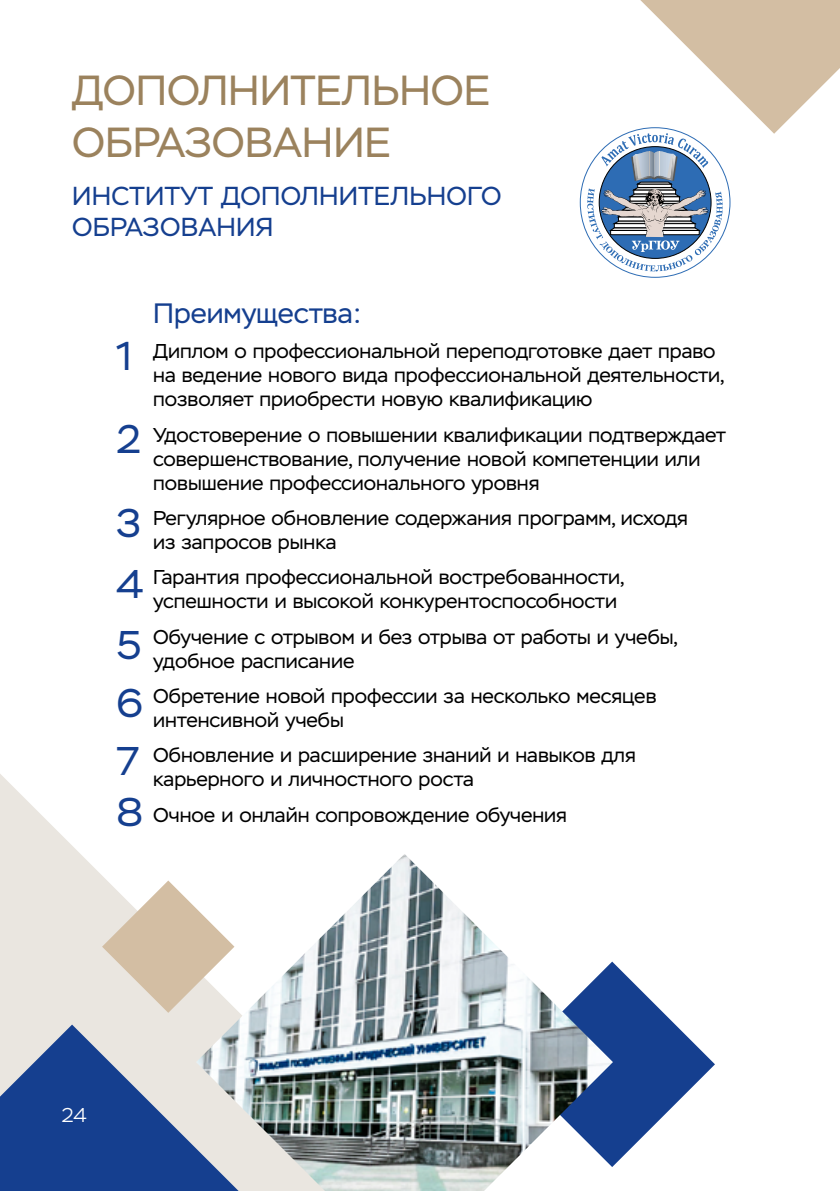
<style>
.page{position:relative;width:840px;height:1191px;background:#fff}
.page>*{position:absolute;margin:0;border:0;box-sizing:border-box;transform-origin:0 0}
.t1{font:42px/52px "Stem";color:#9b825d}
.t2{font:40px/83.4px "Stem";color:#153f8f}
.t3{font:28px "Stem";color:#153f8f}
.t4{font:26px/31.2px "Stem";letter-spacing:.01em;color:#153f8f}
.t5{font:20px/24px "Stem";color:#000}
.t6{font:300 20px "Stem";color:#fff}
</style>
<div class="page">
<svg style="left:0;top:774px;width:196px;height:250px;fill:#eae6e0"></svg>
<svg style="left:0;top:1024px;width:196px;height:167px;background:#5873a8"></svg>
<svg style="left:612px;top:961px;width:102px;height:206px"></svg>
<svg style="left:580px;top:128px;width:149px;height:149px"></svg>
<svg style="left:587px;top:0;width:252px;height:271px"></svg>
<img style="left:196px;top:854px;width:416px;height:337px">
<svg style="left:102px;top:880px;width:132px;height:132px"></svg>
<h1 class="t1" style="left:72px;top:65px;width:419px">ДОПОЛНИТЕЛЬНОЕ<br>ОБРАЗОВАНИЕ</h1>
<h3 class="t4" style="left:72px;top:180px;width:430px">ИНСТИТУТ ДОПОЛНИТЕЛЬНОГО<br>ОБРАЗОВАНИЯ</h3>
<h2 class="t2" style="left:116px;top:315px;width:26px">1<br>2<br>3</h2>
<h2 class="t2" style="left:116px;top:543px;width:28px">4</h2>
<h2 class="t2" style="left:116px;top:616px;width:28px;line-height:58.2px;text-align:justify">5<br>6<br>7</h2>
<h2 class="t2" style="left:116px;top:771px;width:28px">8</h2>
<h3 class="t3" style="left:153px;top:297px;width:210px">Преимущества:</h3>
<p class="t5" style="left:153px;top:339px;width:572px">Диплом о профессиональной переподготовке дает право на ведение нового вида профессиональной деятельности, позволяет приобрести новую квалификацию</p>
<p class="t5" style="left:153px;top:423px;width:574px">Удостоверение о повышении квалификации подтверждает совершенствование, получение новой компетенции или повышение профессионального уровня</p>
<p class="t5" style="left:153px;top:506px;width:536px">Регулярное обновление содержания программ, исходя из запросов рынка</p>
<p class="t5" style="left:153px;top:565px;width:472px">Гарантия профессиональной востребованности, успешности и высокой конкурентоспособности</p>
<p class="t5" style="left:153px;top:625px;width:526px">Обучение с отрывом и без отрыва от работы и учебы, удобное расписание</p>
<p class="t5" style="left:153px;top:684px;width:504px">Обретение новой профессии за несколько месяцев интенсивной учебы</p>
<p class="t5" style="left:153px;top:743px;width:484px">Обновление и расширение знаний и навыков для карьерного и личностного роста</p>
<p class="t5" style="left:153px;top:803px;width:415px">Очное и онлайн сопровождение обучения</p>
<p class="t6" style="left:62px;top:1104px;width:26px">24</p>
</div>
